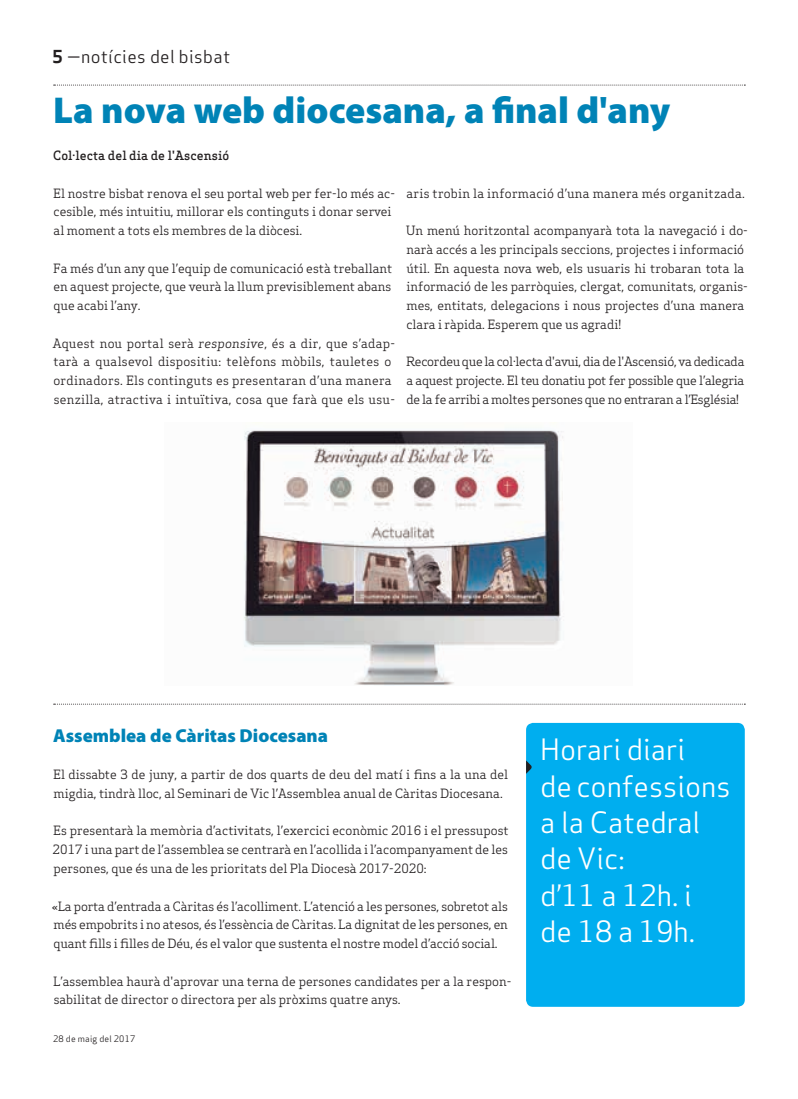
<style>
.page{position:relative;width:798px;height:1099px;background:#fff}
.page>*{position:absolute;margin:0;border:0;box-sizing:border-box;transform-origin:0 0}
.Titulars{font:900 37.5px "Myriad Pro";color:#0083b6}
.Pastilla_Destacat{font:28.75px/36.2px "Apex Sans Book T";color:#fff}
.Titular_Petit{font:900 18.75px "Myriad Pro";color:#0083b6}
.Capçalera{font:17.5px "Apex Sans Book T";letter-spacing:.02em;color:#231f20}
.Text_General{font:12.5px/18.8px "Apex Serif";color:#231f20}
.Text_General-2{font:12.5px/18.8px "Apex Serif";letter-spacing:.02em;color:#231f20}
.Autors{font:500 12.5px "Apex Serif";color:#231f20}
.Data_Peu{font:8.75px "Apex Sans Book T";letter-spacing:.02em;color:#231f20}
.s1{font-family:"Apex Sans Bold T"}
.s2{font-style:italic}
</style>
<div class="page">
<svg style="left:54px;top:703px;width:691px;height:1px"></svg>
<img style="left:244px;top:430px;width:320px;height:255px">
<svg style="left:54px;top:85px;width:691px;height:1px"></svg>
<div style="left:526px;top:723px;width:218px;height:283px;background:#00aeef;border-radius:7px"></div>
<svg style="left:526px;top:760px;width:6px;height:13px"></svg>
<p class="Capçalera" style="left:52px;top:46px;width:179px"><span class="s1">5</span> —notícies del bisbat</p>
<p class="Titulars" style="left:53px;top:85px;width:618px">La nova web diocesana, a final d'any</p>
<p class="Autors" style="left:53px;top:148px;width:177px">Col·lecta del dia de l'Ascensió</p>
<p class="Text_General" style="left:53px;top:183px;width:343px">El nostre bisbat renova el seu portal web per fer-lo més ac&shy;cesible, més intuitiu, millorar els continguts i donar servei al moment a tots els membres de la diòcesi.</p>
<p class="Text_General" style="left:53px;top:258px;width:340px;text-align:justify">Fa més d’un any que l’equip de comunicació està treballant en aquest projecte, que veurà la llum previsiblement abans que acabi l’any.</p>
<p class="Text_General-2" style="left:53px;top:333px;width:343px">Aquest nou portal serà <span class="s2">responsive</span>, és a dir, que s’adap&shy;tarà a qualsevol dispositiu: telèfons mòbils, tauletes o ordinadors. Els continguts es presentaran d’una manera senzilla, atractiva i intuïtiva, cosa que farà que els usu-</p>
<p class="Text_General-2" style="left:406px;top:183px;width:340px">aris trobin la informació d’una manera més organitzada.</p>
<p class="Text_General" style="left:406px;top:221px;width:343px">Un menú horitzontal acompanyarà tota la navegació i do&shy;narà accés a les principals seccions, projectes i informació útil. En aquesta nova web, els usuaris hi trobaran tota la informació de les parròquies, clergat, comunitats, organis&shy;mes, entitats, delegacions i nous projectes d’una manera clara i ràpida. Esperem que us agradi!</p>
<p class="Text_General" style="left:406px;top:352px;width:339px;text-align:justify">Recordeu que la col·lecta d'avui, dia de l'Ascensió, va dedicada a aquest projecte. El teu donatiu pot fer possible que l’alegria de la fe arribi a moltes persones que no entraran a l’Església!</p>
<p class="Titular_Petit" style="left:53px;top:722px;width:276px">Assemblea de Càritas Diocesana</p>
<p class="Text_General" style="left:53px;top:765px;width:456px">El dissabte 3 de juny, a partir de dos quarts de deu del matí i fins a la una del migdia, tindrà lloc, al Seminari de Vic l’Assemblea anual de Càritas Diocesana.</p>
<p class="Text_General" style="left:53px;top:821px;width:457px;text-align:justify">Es presentarà la memòria d’activitats, l’exercici econòmic 2016 i el pressupost 2017 i una part de l’assemblea se centrarà en l’acollida i l’acompanyament de les persones, que és una de les prioritats del Pla Diocesà 2017-2020:</p>
<p class="Text_General" style="left:52px;top:896px;width:457px;text-align:justify">«La porta d’entrada a Càritas és l’acolliment. L’atenció a les persones, sobretot als més empobrits i no atesos, és l’essència de Càritas. La dignitat de les persones, en quant fills i filles de Déu, és el valor que sustenta el nostre model d’acció social.</p>
<p class="Text_General" style="left:53px;top:971px;width:459px">L’assemblea haurà d'aprovar una terna de persones candidates per a la respon&shy;sabilitat de director o directora per als pròxims quatre anys.</p>
<p class="Data_Peu" style="left:53px;top:1032px;width:84px">28 de maig del 2017</p>
<p class="Pastilla_Destacat" style="left:540px;top:731px;width:192px">Horari diari<br>de confessions a la Catedral de Vic:<br>d’11 a 12h. i de 18 a 19h.</p>
</div>
